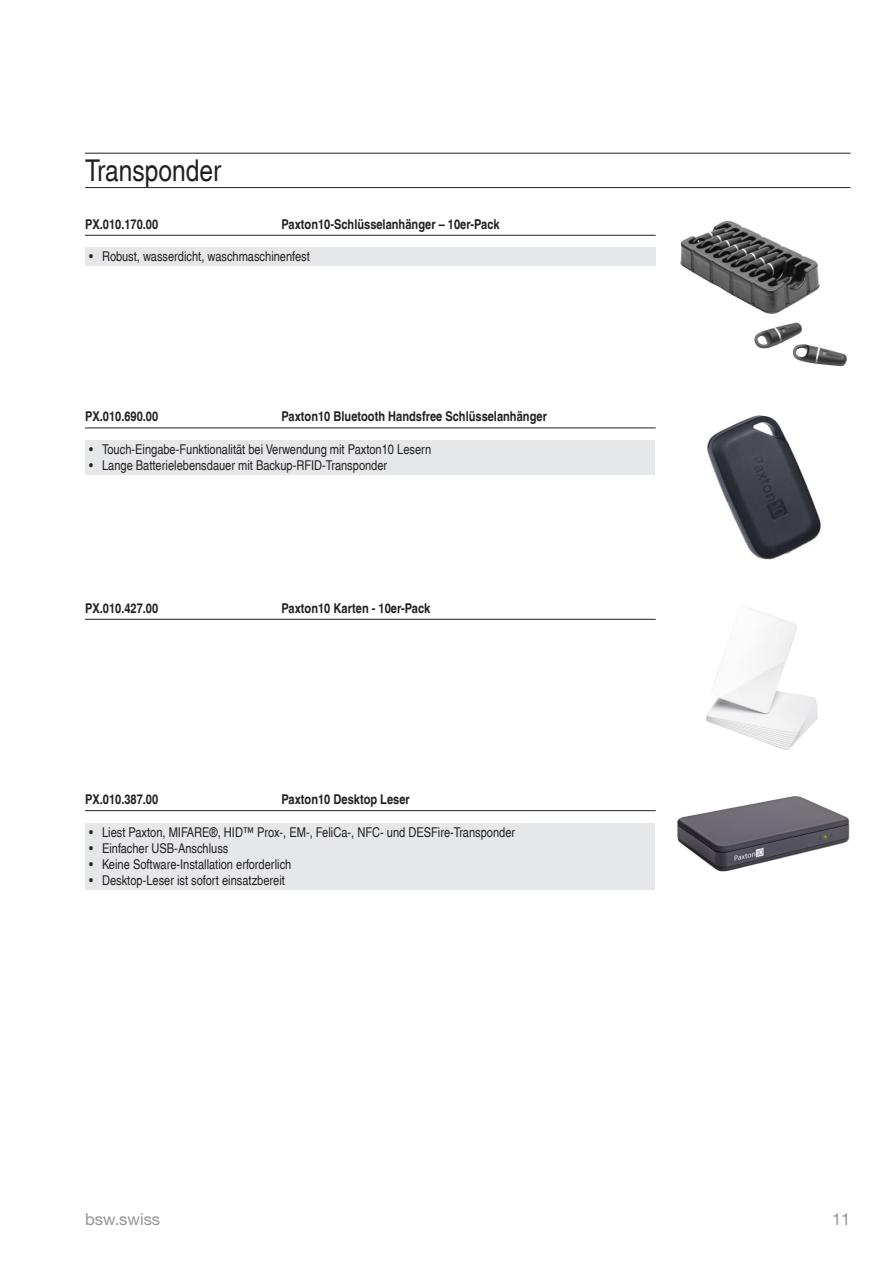
<style>
.page{position:relative;width:893px;height:1263px;background:#fff}
.page>*{position:absolute;margin:0;border:0;box-sizing:border-box;transform-origin:0 0}
.t1{font:condensed 30px "Helvetica LT";color:#231f20}
.t2{font:16.5px "Helvetica Neue LT Pro";color:#939598}
.t3{font:condensed 13.5px "Helvetica LT";color:#231f20}
.t4{font:700 condensed 13.5px "Helvetica LT";color:#231f20}
</style>
<div class="page">
<hr style="left:85px;top:153px;width:765px;height:1px;background:#231f20">
<hr style="left:85px;top:187px;width:765px;height:1px;background:#231f20">
<hr style="left:85px;top:235px;width:571px;height:1px;background:#231f20">
<div style="left:85px;top:247px;width:571px;height:19px;background:#e6e7e9"></div>
<img style="left:680px;top:220px;width:167px;height:147px">
<hr style="left:85px;top:428px;width:571px;height:1px;background:#231f20">
<div style="left:85px;top:440px;width:570px;height:34px;background:#e6e7e9"></div>
<img style="left:707px;top:415px;width:114px;height:145px">
<hr style="left:85px;top:619px;width:571px;height:1px;background:#231f20">
<img style="left:706px;top:606px;width:112px;height:144px">
<hr style="left:85px;top:810px;width:571px;height:1px;background:#231f20">
<div style="left:85px;top:823px;width:570px;height:66px;background:#e6e7e9"></div>
<img style="left:677px;top:796px;width:173px;height:76px">
<h1 class="t1" style="left:85px;top:152px;width:138px">Transponder</h1>
<p class="t4" style="left:85px;top:216px;width:75px">PX.010.170.00</p>
<p class="t4" style="left:282px;top:216px;width:219px">Paxton10-Schlüsselanhänger – 10er-Pack</p>
<p class="t3" style="left:89px;top:248px;width:222px">• Robust, wasserdicht, waschmaschinenfest</p>
<p class="t4" style="left:85px;top:408px;width:75px">PX.010.690.00</p>
<p class="t4" style="left:282px;top:408px;width:267px">Paxton10 Bluetooth Handsfree Schlüsselanhänger</p>
<p class="t3" style="left:89px;top:441px;width:343px">• Touch-Eingabe-Funktionalität bei Verwendung mit Paxton10 Lesern</p>
<p class="t3" style="left:89px;top:457px;width:299px">• Lange Batterielebensdauer mit Backup-RFID-Transponder</p>
<p class="t4" style="left:85px;top:600px;width:75px">PX.010.427.00</p>
<p class="t4" style="left:282px;top:600px;width:150px">Paxton10 Karten - 10er-Pack</p>
<p class="t4" style="left:85px;top:791px;width:75px">PX.010.387.00</p>
<p class="t4" style="left:282px;top:791px;width:130px">Paxton10 Desktop Leser</p>
<p class="t3" style="left:89px;top:824px;width:427px">• Liest Paxton, MIFARE®, HID™ Prox-, EM-, FeliCa-, NFC- und DESFire-Transponder</p>
<p class="t3" style="left:89px;top:840px;width:141px">• Einfacher USB-Anschluss</p>
<p class="t3" style="left:89px;top:856px;width:204px">• Keine Software-Installation erforderlich</p>
<p class="t3" style="left:89px;top:872px;width:197px">• Desktop-Leser ist sofort einsatzbereit</p>
<p class="t2" style="left:85px;top:1209px;width:77px">bsw.swiss</p>
<p class="t2" style="left:832px;top:1209px;width:20px">11</p>
</div>
